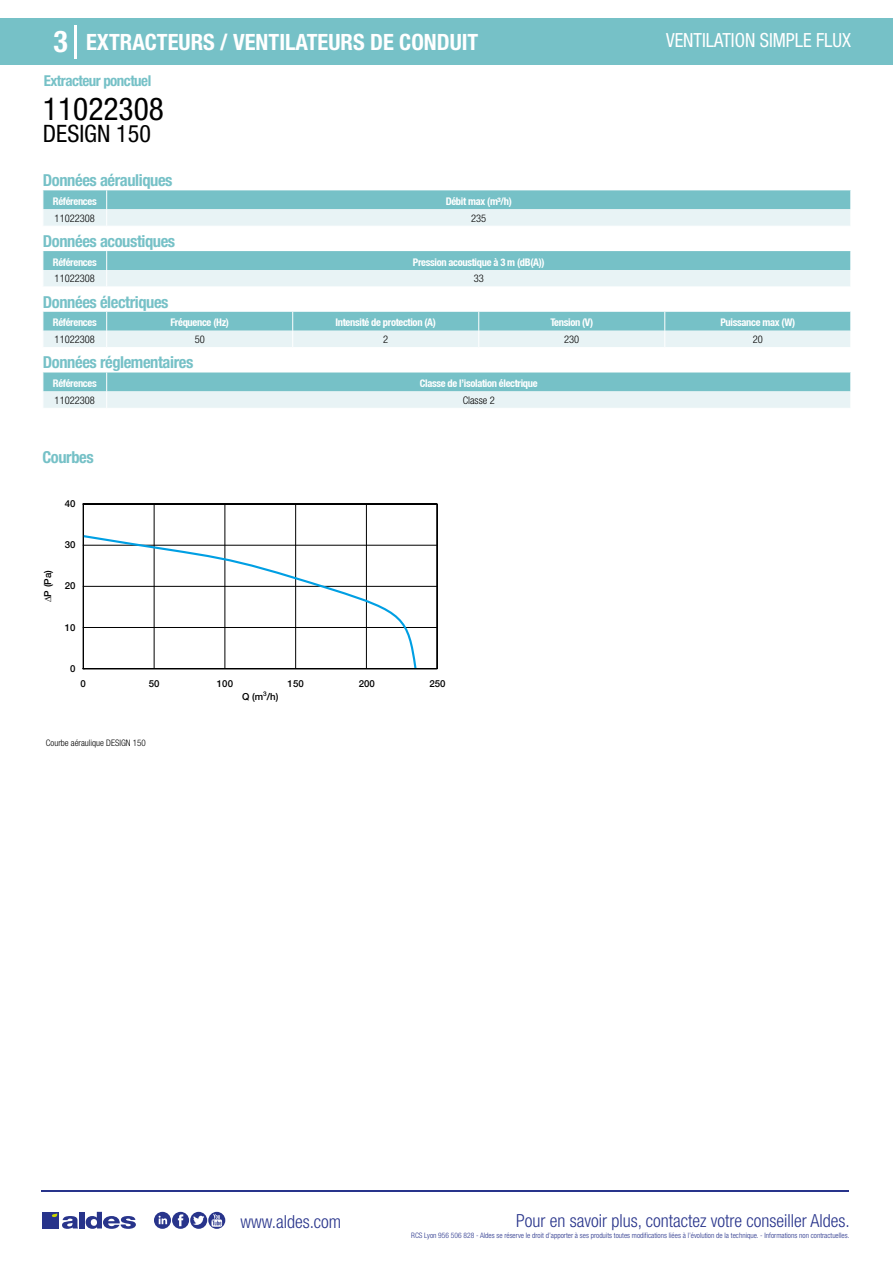
<style>
.page{position:relative;width:893px;height:1263px;background:#fff}
.page>*{position:absolute;margin:0;border:0;box-sizing:border-box;transform-origin:0 0}
.t1{font:condensed 31.5px "Helvetica Neue LT Std";color:#000}
.t2{font:700 condensed 30px "Helvetica Neue LT Std";color:#fff}
.t3{font:condensed 24px "Helvetica Neue LT Std";color:#000}
.t4{font:700 condensed 22.5px "Helvetica Neue LT Std";color:#fff}
.t5{font:condensed 19.5px "Helvetica Neue LT Std";color:#fff;scale:.95 1}
.t6{font:300 condensed 18px "Helvetica Neue";color:#28348b}
.t7{font:700 condensed 16.5px "Helvetica Neue LT Std";letter-spacing:-.025em;color:#76c1c7}
.t8{font:700 condensed 15px "Helvetica Neue LT Std";letter-spacing:-.035em;color:#76c1c7}
.t9{font:700 condensed 10.5px "Helvetica Neue";letter-spacing:-.03em;color:#fff}
.t10{font:300 condensed 10.5px "Helvetica Neue";color:#000}
.t11{font:500 9.6px "Helvetica Neue";color:#000}
.t12{font:300 condensed 9px "Helvetica Neue";color:#000}
.t13{font:300 condensed 7.5px "Helvetica Neue";color:#28348b}
</style>
<div class="page">
<div style="left:0;top:18px;width:893px;height:46px;background:#76c1c7"></div>
<hr style="left:74px;top:25px;width:2px;height:33px;background:#fff">
<hr style="left:41px;top:1190px;width:808px;height:1px;background:#28348b">
<svg style="left:154px;top:1212px;width:71px;height:17px"></svg>
<div style="left:42px;top:1212px;width:17px;height:16px;background:#28348b"></div>
<div style="left:79px;top:1212px;width:5px;height:16px;background:#28348b"></div>
<svg style="left:86px;top:1212px;width:50px;height:17px"></svg>
<svg style="left:52px;top:1213px;width:26px;height:16px"></svg>
<svg style="left:43px;top:190px;width:808px;height:36px;background:#add9dd"></svg>
<svg style="left:43px;top:251px;width:808px;height:35px;background:#aad8dc"></svg>
<svg style="left:43px;top:312px;width:808px;height:35px;background:#acd8dc"></svg>
<svg style="left:43px;top:372px;width:808px;height:36px;background:#add9dd"></svg>
<hr style="left:154px;top:504px;width:1px;height:165px;background:#000">
<hr style="left:225px;top:504px;width:1px;height:165px;background:#000">
<hr style="left:295px;top:504px;width:1px;height:165px;background:#000">
<hr style="left:366px;top:504px;width:1px;height:165px;background:#000">
<hr style="left:83px;top:627px;width:354px;height:1px;background:#000">
<hr style="left:83px;top:586px;width:354px;height:1px;background:#000">
<hr style="left:83px;top:545px;width:354px;height:1px;background:#000">
<svg style="left:82px;top:534px;width:336px;height:136px"></svg>
<div style="left:83px;top:503px;width:355px;height:166px;border:1px solid #000"></div>
<h2 class="t2" style="left:54px;top:24px;width:16px">3</h2>
<h3 class="t4" style="left:86px;top:28px;width:394px">EXTRACTEURS / VENTILATEURS DE CONDUIT</h3>
<h3 class="t5" style="left:666px;top:29px;width:196px">VENTILATION SIMPLE FLUX</h3>
<h3 class="t8" style="left:44px;top:71px;width:109px">Extracteur ponctuel</h3>
<h1 class="t1" style="left:43px;top:91px;width:122px">11022308</h1>
<h3 class="t3" style="left:43px;top:120px;width:109px">DESIGN 150</h3>
<h3 class="t7" style="left:43px;top:170px;width:131px">Données aérauliques</h3>
<p class="t9" style="left:53px;top:195px;width:45px">Références</p>
<p class="t9" style="left:446px;top:195px;width:68px">Débit max (m³/h)</p>
<p class="t10" style="left:55px;top:212px;width:42px">11022308</p>
<p class="t10" style="left:471px;top:212px;width:17px">235</p>
<h3 class="t7" style="left:43px;top:231px;width:134px">Données acoustiques</h3>
<p class="t9" style="left:53px;top:255px;width:45px">Références</p>
<p class="t9" style="left:413px;top:255px;width:133px">Pression acoustique à 3 m (dB(A))</p>
<p class="t10" style="left:55px;top:273px;width:42px">11022308</p>
<p class="t10" style="left:474px;top:273px;width:12px">33</p>
<h3 class="t7" style="left:43px;top:292px;width:127px">Données électriques</h3>
<p class="t9" style="left:53px;top:316px;width:45px">Références</p>
<p class="t9" style="left:170px;top:316px;width:60px">Fréquence (Hz)</p>
<p class="t9" style="left:336px;top:316px;width:102px">Intensité de protection (A)</p>
<p class="t9" style="left:550px;top:316px;width:44px">Tension (V)</p>
<p class="t9" style="left:720px;top:316px;width:76px">Puissance max (W)</p>
<p class="t10" style="left:55px;top:333px;width:42px">11022308</p>
<p class="t10" style="left:195px;top:333px;width:12px">50</p>
<p class="t10" style="left:383px;top:333px;width:7px">2</p>
<p class="t10" style="left:564px;top:333px;width:17px">230</p>
<p class="t10" style="left:753px;top:333px;width:12px">20</p>
<h3 class="t7" style="left:43px;top:352px;width:152px">Données réglementaires</h3>
<p class="t9" style="left:53px;top:377px;width:45px">Références</p>
<p class="t9" style="left:420px;top:377px;width:119px">Classe de l’isolation électrique</p>
<p class="t10" style="left:55px;top:394px;width:42px">11022308</p>
<p class="t10" style="left:463px;top:394px;width:34px">Classe 2</p>
<h3 class="t7" style="left:43px;top:447px;width:53px">Courbes</h3>
<p class="t11" style="left:65px;top:498px;width:12px">40</p>
<p class="t11" style="left:42px;top:602px;width:34px;rotate:-90deg">∆P (Pa)</p>
<p class="t11" style="left:65px;top:539px;width:12px">30</p>
<p class="t11" style="left:65px;top:580px;width:12px">20</p>
<p class="t11" style="left:65px;top:621px;width:12px">10</p>
<p class="t11" style="left:70px;top:663px;width:7px">0</p>
<p class="t11" style="left:81px;top:678px;width:7px">0</p>
<p class="t11" style="left:149px;top:678px;width:12px">50</p>
<p class="t11" style="left:217px;top:678px;width:18px">100</p>
<p class="t11" style="left:288px;top:678px;width:18px">150</p>
<p class="t11" style="left:359px;top:678px;width:18px">200</p>
<p class="t11" style="left:429px;top:678px;width:18px">250</p>
<p class="t11" style="left:242px;top:690px;width:38px">Q (m<sup>3</sup>/h)</p>
<p class="t12" style="left:46px;top:738px;width:101px">Courbe aéraulique DESIGN 150</p>
<h3 class="t6" style="left:240px;top:1211px;width:102px">www.aldes.com</h3>
<h3 class="t6" style="left:516px;top:1211px;width:335px">Pour en savoir plus, contactez votre conseiller Aldes.</h3>
<p class="t13" style="left:411px;top:1230px;width:440px">RCS Lyon 956 506 828 - Aldes se réserve le droit d’apporter à ses produits toutes modifications liées à l’évolution de la technique. - Informations non contractuelles.</p>
</div>
